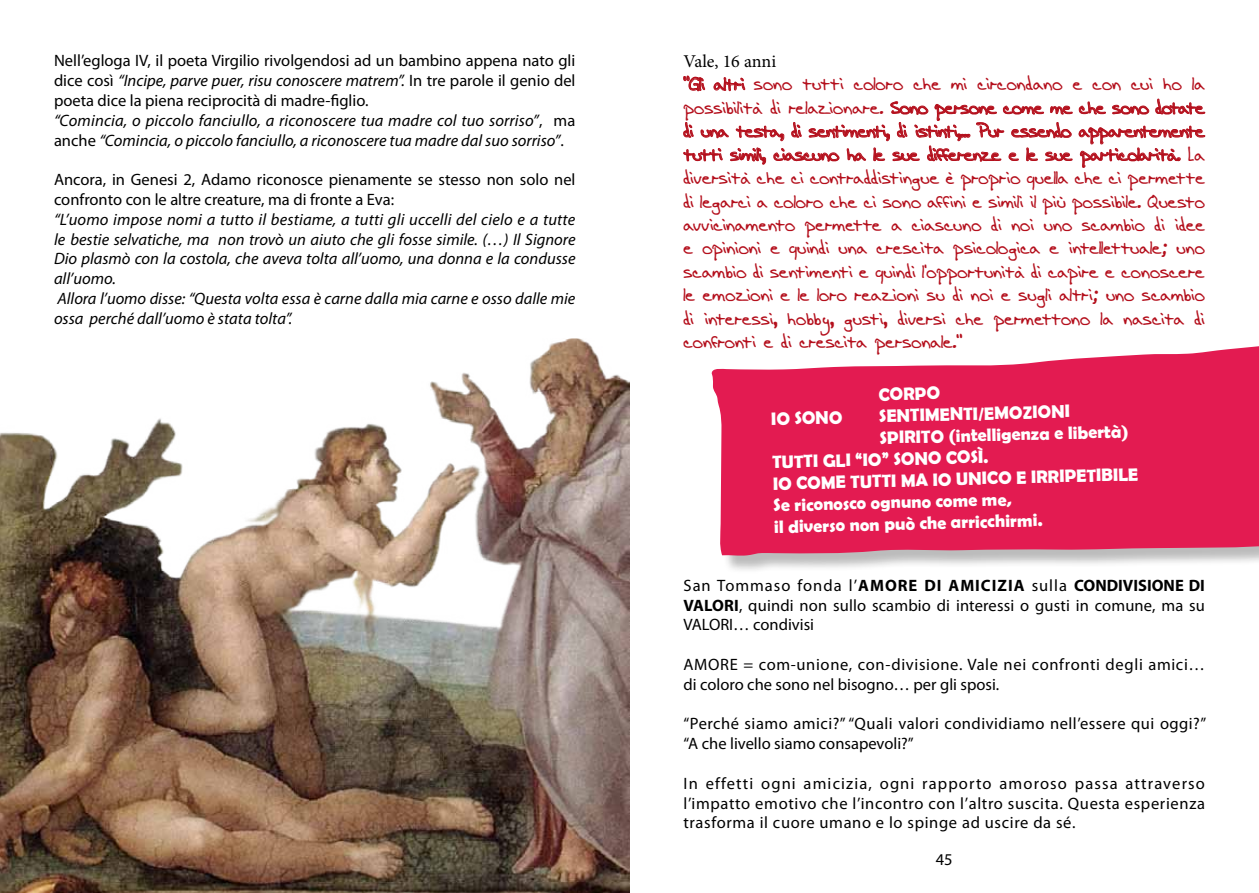
<style>
.page{position:relative;width:1259px;height:893px;background:#fff}
.page>*{position:absolute;margin:0;border:0;box-sizing:border-box;transform-origin:0 0}
.t1{font:19.5px/23.4px "A Enigma Scrawl 4 BRK";color:#b40f1c;text-align:justify}
.t2{font:700 18px/21.9px "Berlin Sans FB Demi";color:#fff}
.t3{font:18px "Minion Pro";color:#000}
.t4{font:italic 16.5px/19.8px "Myriad Pro";color:#000}
.t5{font:16.5px/19.8px "Myriad Pro";letter-spacing:.01em;color:#000;text-align:justify}
.t6{font:16.5px/19.8px "Myriad Pro";letter-spacing:.04em;color:#000}
.t7{font:16.5px/19.8px "Myriad Pro";letter-spacing:.03em;color:#000}
.s1{font-style:normal}
.s2{font-weight:700}
</style>
<div class="page">
<img style="left:0;top:338px;width:629px;height:555px">
<svg style="left:683px;top:75px;width:22px;height:17px"></svg>
<svg style="left:713px;top:77px;width:33px;height:15px"></svg>
<svg style="left:683px;top:98px;width:522px;height:70px"></svg>
<div style="left:714px;top:328px;width:545px;height:246px;background:#000;opacity:.27"></div>
<svg style="left:711px;top:328px;width:548px;height:228px;fill:#e31b51"></svg>
<p class="t4" style="left:54px;top:51px;width:523px"><span class="s1">Nell’egloga IV, il poeta Virgilio rivolgendosi ad un bambino appena nato gli dice così</span> “Incipe, parve puer, risu conoscere matrem”. <span class="s1">In tre parole il genio del poeta dice la piena reciprocità di madre-figlio.<br></span>“Comincia, o piccolo fanciullo, a riconoscere tua madre col tuo sorriso”<span class="s1">, ma anche</span> “Comincia, o piccolo fanciullo, a riconoscere tua madre dal suo sorriso”<span class="s1">.</span></p>
<p class="t5" style="left:54px;top:169px;width:523px">Ancora, in Genesi 2, Adamo riconosce pienamente se stesso non solo nel confronto con le altre creature, ma di fronte a Eva:</p>
<p class="t4" style="left:54px;top:209px;width:523px">“L’uomo impose nomi a tutto il bestiame, a tutti gli uccelli del cielo e a tutte le bestie selvatiche, ma non trovò un aiuto che gli fosse simile. (…) Il Signore Dio plasmò con la costola, che aveva tolta all’uomo, una donna e la condusse all’uomo.<br>Allora l’uomo disse: “Questa volta essa è carne dalla mia carne e osso dalle mie ossa perché dall’uomo è stata tolta”.</p>
<p class="t3" style="left:683px;top:49px;width:94px">Vale, 16 anni</p>
<p class="t1" style="left:683px;top:72px;width:523px">"Gli altri sono tutti coloro che mi circondano e con cui ho la possibilità di relazionare. Sono persone come me che sono dotate di una testa, di sentimenti, di istinti,... Pur essendo apparentemente tutti simili, ciascuno ha le sue differenze e le sue particolarità. La diversità che ci contraddistingue è proprio quella che ci permette di legarci a coloro che ci sono affini e simili il più possibile. Questo avvicinamento permette a ciascuno di noi uno scambio di idee e opinioni e quindi una crescita psicologica e intellettuale; uno scambio di sentimenti e quindi l'opportunità di capire e conoscere le emozioni e le loro reazioni su di noi e sugli altri; uno scambio di interessi, hobby, gusti, diversi che permettono la nascita di confronti e di crescita personale."</p>
<p class="t2" style="left:878px;top:383px;width:63px;rotate:-1deg">CORPO</p>
<p class="t2" style="left:771px;top:407px;width:73px;rotate:-1deg">IO SONO</p>
<p class="t2" style="left:879px;top:404px;width:192px;rotate:-1deg">SENTIMENTI/EMOZIONI</p>
<p class="t2" style="left:879px;top:425px;width:250px;rotate:-1deg">SPIRITO (intelligenza e libertà)</p>
<p class="t2" style="left:772px;top:450px;width:218px;rotate:-1deg">TUTTI GLI “IO” SONO COSÌ.</p>
<p class="t2" style="left:772px;top:471px;width:367px;rotate:-1deg">IO COME TUTTI MA IO UNICO E IRRIPETIBILE<br>Se riconosco ognuno come me,<br>il diverso non può che arricchirmi.</p>
<p class="t5" style="left:683px;top:575px;width:523px">San Tommaso fonda l’<span class="s2">AMORE DI AMICIZIA</span> sulla <span class="s2">CONDIVISIONE DI VALORI</span>, quindi non sullo scambio di interessi o gusti in comune, ma su VALORI… condivisi</p>
<p class="t6" style="left:683px;top:654px;width:523px">AMORE = com-unione, con-divisione. Vale nei confronti degli amici… di coloro che sono nel bisogno… per gli sposi.</p>
<p class="t7" style="left:683px;top:714px;width:524px">“Perché siamo amici?” “Quali valori condividiamo nell’essere qui oggi?” “A che livello siamo consapevoli?”</p>
<p class="t5" style="left:683px;top:773px;width:523px">In effetti ogni amicizia, ogni rapporto amoroso passa attraverso l’impatto emotivo che l’incontro con l’altro suscita. Questa esperienza trasforma il cuore umano e lo spinge ad uscire da sé.</p>
<p class="t5" style="left:935px;top:849px;width:18px">45</p>
</div>
